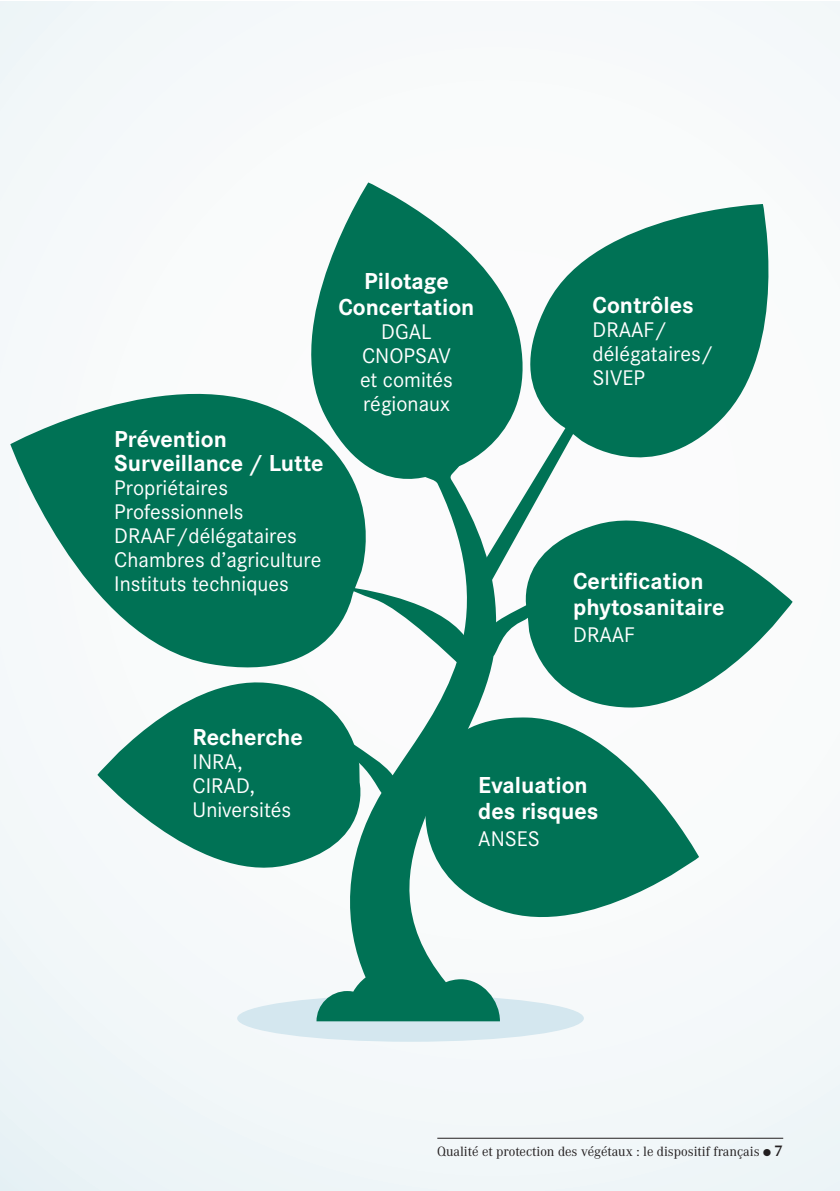
<style>
.page{position:relative;width:840px;height:1191px;background:#fff}
.page>*{position:absolute;margin:0;border:0;box-sizing:border-box;transform-origin:0 0}
.t1{font:700 24px/26px "Corporate S";color:#fff}
.t2{font:22px/24px "Corporate S";color:#fff}
.t3{font:14px "Corporate A";color:#231f20}
.s1{font-weight:700;font-size:16px}
</style>
<div class="page">
<div style="left:0;top:1px;width:839px;height:1190px;background:#f5f9fa"></div>
<div style="left:237px;top:995px;width:346px;height:46px;background:#d4e7ef;border-radius:50%"></div>
<svg style="left:316px;top:664px;width:229px;height:357px;fill:#007255"></svg>
<svg style="left:311px;top:182px;width:188px;height:230px;fill:#007255"></svg>
<svg style="left:508px;top:520px;width:284px;height:189px;fill:#007255"></svg>
<svg style="left:97px;top:686px;width:276px;height:198px;fill:#007255"></svg>
<svg style="left:413px;top:715px;width:285px;height:225px;fill:#007255"></svg>
<svg style="left:10px;top:356px;width:383px;height:330px;fill:#007255"></svg>
<svg style="left:344px;top:412px;width:239px;height:252px"></svg>
<svg style="left:499px;top:204px;width:270px;height:286px;fill:#007255"></svg>
<hr style="left:437px;top:1137px;width:345px;height:1px;background:#231f20">
<p class="t1" style="left:114px;top:426px;width:211px;line-height:24px">Prévention<br>Surveillance / Lutte</p>
<p class="t2" style="left:114px;top:475px;width:208px">Propriétaires<br>Professionnels<br>DRAAF/délégataires<br>Chambres d’agriculture<br>Instituts techniques</p>
<p class="t1" style="left:338px;top:267px;width:137px;text-align:center">Pilotage<br>Concertation</p>
<p class="t2" style="left:360px;top:319px;width:94px;text-align:center">DGAL<br>CNOPSAV et comités régionaux</p>
<p class="t1" style="left:592px;top:291px;width:103px">Contrôles</p>
<p class="t2" style="left:592px;top:317px;width:122px">DRAAF/ délégataires/<br>SIVEP</p>
<p class="t1" style="left:573px;top:567px;width:153px">Certification phytosanitaire</p>
<p class="t2" style="left:573px;top:623px;width:63px">DRAAF</p>
<p class="t1" style="left:192px;top:723px;width:112px">Recherche</p>
<p class="t2" style="left:192px;top:749px;width:100px">INRA,<br>CIRAD,<br>Universités</p>
<p class="t1" style="left:478px;top:771px;width:122px">Evaluation des risques</p>
<p class="t2" style="left:478px;top:827px;width:63px">ANSES</p>
<p class="t3" style="left:437px;top:1142px;width:347px">Qualité et protection des végétaux : le dispositif français ● <span class="s1">7</span></p>
</div>
